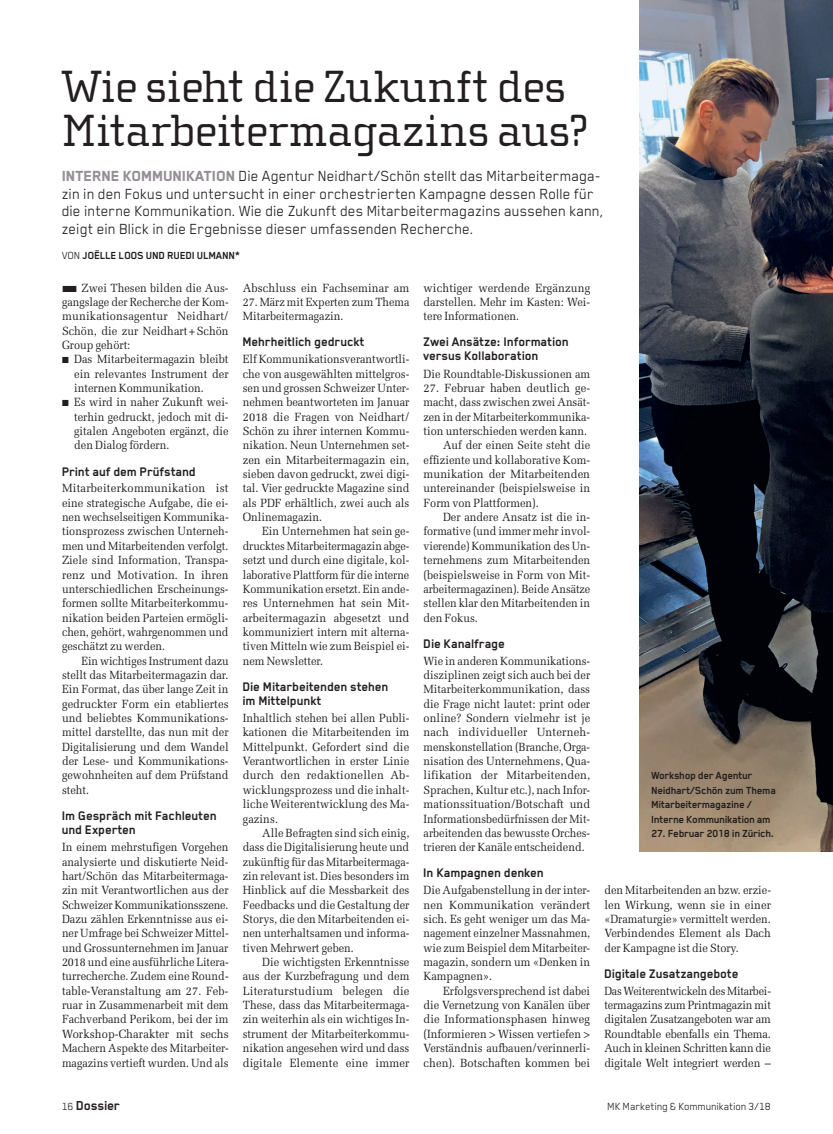
<style>
.page{position:relative;width:833px;height:1134px;background:#fff}
.page>*{position:absolute;margin:0;border:0;box-sizing:border-box;transform-origin:0 0}
.t1{font:46.25px/43.8px "Cholla Slab OT";letter-spacing:-.005em;color:#231f20}
.t2{font:16.88px/17.5px "Blender Pro";color:#231f20}
.t3{font:700 15px "Blender Pro";letter-spacing:-.015em;color:#231f20}
.t4{font:700 14.38px/13.8px "Blender Pro";letter-spacing:-.005em;color:#231f20}
.t5{font:11.88px/14.4px "Melior LT Std";color:#231f20;text-align:justify;scale:.92 1}
.t6{font:11.88px/14.4px "Melior LT Std";color:#231f20;text-align:justify;scale:.91 1}
.t7{font:11.88px/14.4px "Melior LT Std";color:#231f20;text-align:justify;scale:.94 1}
.t8{font:11.88px/14.4px "Melior LT Std";color:#231f20;text-align:justify;scale:.9 1}
.t9{font:700 11.88px/14.4px "Blender Pro";letter-spacing:-.015em;color:#231f20}
.t10{font:11.88px "Blender Pro";letter-spacing:-.005em;color:#231f20}
.s1{font-weight:800;color:#958f96}
.s2{font-weight:400}
.s3{font-weight:400;font-size:11.88px}
</style>
<div class="page">
<img style="left:640px;top:0;width:193px;height:851px">
<h1 class="t1" style="left:62px;top:65px;width:528px">Wie sieht die Zukunft des<br>Mitarbeitermagazins aus?</h1>
<p class="t2" style="left:62px;top:167px;width:543px"><span class="s1">INTERNE KOMMUNIKATION</span> Die Agentur Neidhart/Schön stellt das Mitarbeitermaga&shy;zin in den Fokus und untersucht in einer orchestrierten Kampagne dessen Rolle für die interne Kommunikation. Wie die Zukunft des Mitarbeitermagazins aussehen kann, zeigt ein Blick in die Ergebnisse dieser umfassenden Recherche.</p>
<p class="t9" style="left:62px;top:248px;width:180px"><span class="s2">VON</span> JOËLLE LOOS UND RUEDI ULMANN*</p>
<p class="t5" style="left:62px;top:280px;width:183px">■ Zwei Thesen bilden die Aus&shy;gangslage der Recherche der Kom&shy;munikationsagentur Neidhart/ Schön, die zur Neidhart+Schön Group gehört:</p>
<p class="t5" style="left:74px;top:352px;width:169px;text-indent:-12px">■ Das Mitarbeitermagazin bleibt ein relevantes Instrument der internen Kommunikation.</p>
<p class="t5" style="left:74px;top:395px;width:169px;text-indent:-12px">■ Es wird in naher Zukunft wei&shy;terhin gedruckt, jedoch mit di&shy;gitalen Angeboten ergänzt, die den Dialog fördern.</p>
<p class="t4" style="left:62px;top:464px;width:136px">Print auf dem Prüfstand</p>
<p class="t7" style="left:62px;top:481px;width:179px">Mitarbeiterkommunikation ist eine strategische Aufgabe, die ei&shy;nen wechselseitigen Kommunika&shy;tionsprozess zwischen Unterneh&shy;men und Mitarbeitenden verfolgt.<br>Ziele sind Information, Transpa&shy;renz und Motivation. In ihren unterschiedlichen Erscheinungs&shy;formen sollte Mitarbeiterkommu&shy;nikation beiden Parteien ermögli&shy;chen, gehört, wahrgenommen und geschätzt zu werden.</p>
<p class="t6" style="left:62px;top:653px;width:185px;text-indent:19px">Ein wichtiges Instrument dazu stellt das Mitarbeitermagazin dar.<br>Ein Format, das über lange Zeit in gedruckter Form ein etabliertes und beliebtes Kommunikations&shy;mittel darstellte, das nun mit der Digitalisierung und dem Wandel der Lese- und Kommunikations&shy;gewohnheiten auf dem Prüfstand steht.</p>
<p class="t4" style="left:62px;top:808px;width:156px">Im Gespräch mit Fachleuten und Experten</p>
<p class="t5" style="left:62px;top:840px;width:183px">In einem mehrstufigen Vorgehen analysierte und diskutierte Neid&shy;hart/Schön das Mitarbeitermaga&shy;zin mit Verantwortlichen aus der Schweizer Kommunikationsszene.<br>Dazu zählen Erkenntnisse aus ei&shy;ner Umfrage bei Schweizer Mittel&shy;und Grossunternehmen im Januar 2018 und eine ausführliche Litera&shy;turrecherche. Zudem eine Round&shy;table-Veranstaltung am 27. Feb&shy;ruar in Zusammenarbeit mit dem Fachverband Perikom, bei der im Workshop-Charakter mit sechs Machern Aspekte des Mitarbeiter&shy;magazins vertieft wurden. Und als</p>
<p class="t7" style="left:423px;top:280px;width:179px">wichtiger werdende Ergänzung darstellen. Mehr im Kasten: Wei&shy;tere Informationen.</p>
<p class="t4" style="left:423px;top:335px;width:147px">Zwei Ansätze: Information versus Kollaboration</p>
<p class="t5" style="left:423px;top:366px;width:183px">Die Roundtable-Diskussionen am</p>
<p class="t7" style="left:423px;top:381px;width:179px">27. Februar haben deutlich ge-</p>
<p class="t6" style="left:423px;top:395px;width:185px">macht, dass zwischen zwei Ansät-</p>
<p class="t6" style="left:423px;top:409px;width:185px">zen in der Mitarbeiterkommunika-</p>
<p class="t5" style="left:423px;top:424px;width:179px">tion unterschieden werden kann.</p>
<p class="t5" style="left:443px;top:438px;width:161px">Auf der einen Seite steht die</p>
<p class="t5" style="left:423px;top:452px;width:183px">effiziente und kollaborative Kom-</p>
<p class="t7" style="left:423px;top:467px;width:179px">munikation der Mitarbeitenden</p>
<p class="t5" style="left:423px;top:481px;width:183px">untereinander (beispielsweise in</p>
<p class="t5" style="left:423px;top:496px;width:127px">Form von Plattformen).</p>
<p class="t5" style="left:443px;top:510px;width:161px">Der andere Ansatz ist die in-</p>
<p class="t6" style="left:423px;top:524px;width:185px">formative (und immer mehr invol-</p>
<p class="t8" style="left:423px;top:539px;width:187px">vierende) Kommunikation des Un-</p>
<p class="t5" style="left:423px;top:553px;width:183px">ternehmens zum Mitarbeitenden</p>
<p class="t5" style="left:423px;top:567px;width:183px">(beispielsweise in Form von Mit-</p>
<p class="t8" style="left:423px;top:582px;width:187px">arbeitermagazinen). Beide Ansätze</p>
<p class="t5" style="left:423px;top:596px;width:183px">stellen klar den Mitarbeitenden in</p>
<p class="t5" style="left:423px;top:610px;width:61px">den Fokus.</p>
<p class="t4" style="left:423px;top:636px;width:83px">Die Kanalfrage</p>
<p class="t5" style="left:423px;top:653px;width:183px">Wie in anderen Kommunikations&shy;disziplinen zeigt sich auch bei der Mitarbeiterkommunikation, dass die Frage nicht lautet: print oder online? Sondern vielmehr ist je nach individueller Unterneh&shy;menskonstellation (Branche, Orga&shy;nisation des Unternehmens, Qua&shy;lifikation der Mitarbeitenden, Sprachen, Kultur etc.), nach Infor&shy;mationssituation/Botschaft und Informationsbedürfnissen der Mit&shy;arbeitenden das bewusste Orches&shy;trieren der Kanäle entscheidend.</p>
<p class="t4" style="left:423px;top:866px;width:122px">In Kampagnen denken</p>
<p class="t5" style="left:423px;top:883px;width:183px">Die Aufgabenstellung in der inter&shy;nen Kommunikation verändert sich. Es geht weniger um das Ma&shy;nagement einzelner Massnahmen, wie zum Beispiel dem Mitarbeiter&shy;magazin, sondern um «Denken in Kampagnen».</p>
<p class="t5" style="left:423px;top:983px;width:183px;text-indent:19px">Erfolgsversprechend ist dabei die Vernetzung von Kanälen über die Informationsphasen hinweg (Informieren &gt; Wissen vertiefen &gt; Verständnis aufbauen/verinnerli&shy;chen). Botschaften kommen bei</p>
<p class="t7" style="left:243px;top:280px;width:179px">Abschluss ein Fachseminar am</p>
<p class="t6" style="left:243px;top:295px;width:185px">27. März mit Experten zum Thema<br>Mitarbeitermagazin.</p>
<p class="t4" style="left:243px;top:335px;width:123px">Mehrheitlich gedruckt</p>
<p class="t6" style="left:243px;top:352px;width:185px">Elf Kommunikationsverantwortli&shy;che von ausgewählten mittelgros&shy;sen und grossen Schweizer Unter&shy;nehmen beantworteten im Januar 2018 die Fragen von Neidhart/ Schön zu ihrer internen Kommu&shy;nikation. Neun Unternehmen set&shy;zen ein Mitarbeitermagazin ein, sieben davon gedruckt, zwei digi&shy;tal. Vier gedruckte Magazine sind als PDF erhältlich, zwei auch als Onlinemagazin.</p>
<p class="t5" style="left:243px;top:524px;width:183px;text-indent:19px">Ein Unternehmen hat sein ge&shy;drucktes Mitarbeitermagazin abge&shy;setzt und durch eine digitale, kol&shy;laborative Plattform für die interne Kommunikation ersetzt. Ein ande&shy;res Unternehmen hat sein Mit&shy;arbeitermagazin abgesetzt und kommuniziert intern mit alterna&shy;tiven Mitteln wie zum Beispiel ei&shy;nem Newsletter.</p>
<p class="t4" style="left:243px;top:679px;width:147px">Die Mitarbeitenden stehen im Mittelpunkt</p>
<p class="t5" style="left:243px;top:711px;width:183px">Inhaltlich stehen bei allen Publi&shy;kationen die Mitarbeitenden im Mittelpunkt. Gefordert sind die Verantwortlichen in erster Linie durch den redaktionellen Ab&shy;wicklungsprozess und die inhalt&shy;liche Weiterentwicklung des Ma&shy;gazins.</p>
<p class="t5" style="left:243px;top:826px;width:183px;text-indent:19px">Alle Befragten sind sich einig, dass die Digitalisierung heute und zukünftig für das Mitarbeitermaga&shy;zin relevant ist. Dies besonders im Hinblick auf die Messbarkeit des Feedbacks und die Gestaltung der Storys, die den Mitarbeitenden ei&shy;nen unterhaltsamen und informa&shy;tiven Mehrwert geben.</p>
<p class="t5" style="left:243px;top:955px;width:183px;text-indent:19px">Die wichtigsten Erkenntnisse aus der Kurzbefragung und dem Literaturstudium belegen die These, dass das Mitarbeitermaga&shy;zin weiterhin als ein wichtiges In&shy;strument der Mitarbeiterkommu&shy;nikation angesehen wird und dass digitale Elemente eine immer</p>
<p class="t9" style="left:651px;top:768px;width:126px">Workshop der Agentur<br>Neidhart/Schön zum Thema<br>Mitarbeitermagazine /<br>Interne Kommunikation am</p>
<p class="t9" style="left:651px;top:826px;width:124px">27. Februar 2018 in Zürich.</p>
<p class="t5" style="left:604px;top:883px;width:183px">den Mitarbeitenden an bzw. erzie&shy;len Wirkung, wenn sie in einer «Dramaturgie» vermittelt werden.<br>Verbindendes Element als Dach der Kampagne ist die Story.</p>
<p class="t4" style="left:604px;top:966px;width:136px">Digitale Zusatzangebote</p>
<p class="t8" style="left:604px;top:983px;width:187px">Das Weiterentwickeln des Mitarbei&shy;termagazins zum Printmagazin mit digitalen Zusatzangeboten war am Roundtable ebenfalls ein Thema.<br>Auch in kleinen Schritten kann die digitale Welt integriert werden –</p>
<p class="t3" style="left:62px;top:1097px;width:60px"><span class="s3">16</span> Dossier</p>
<p class="t10" style="left:607px;top:1099px;width:165px">MK Marketing &amp; Kommunikation 3/18</p>
</div>
